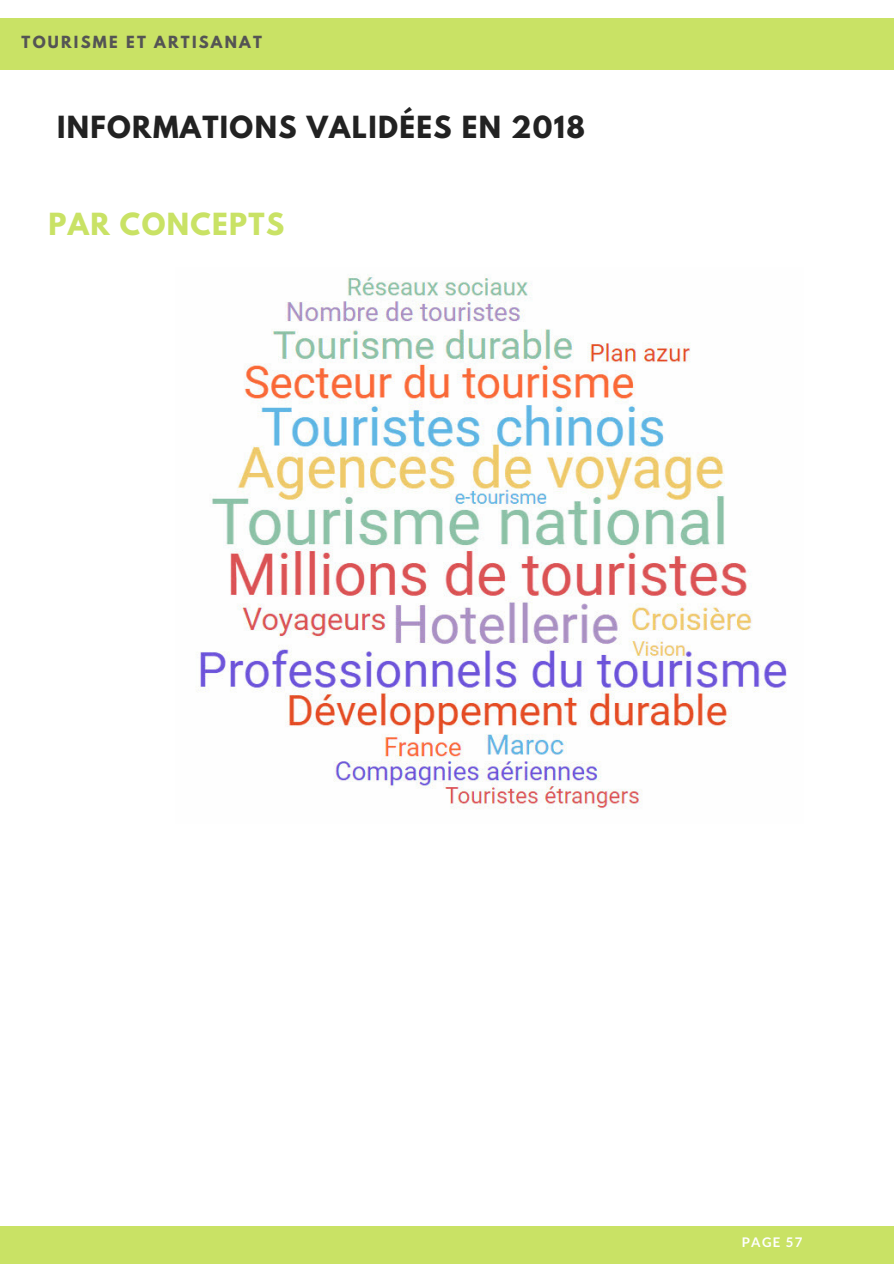
<style>
.page{position:relative;width:894px;height:1264px;background:#fff}
.page>*{position:absolute;margin:0;border:0;box-sizing:border-box;transform-origin:0 0}
.t1{font:700 27px "League Spartan";letter-spacing:.05em;color:#222}
.t2{font:700 27px "League Spartan";letter-spacing:.05em;color:#c9e265}
.t3{font:700 14.85px "League Spartan";letter-spacing:.15em;color:#545454}
.t4{font:700 13.2px "Lato";letter-spacing:.1em;color:#fff}
</style>
<div class="page">
<div style="left:0;top:19px;width:893px;height:51px;background:#c9e265"></div>
<div style="left:0;top:1226px;width:893px;height:37px;background:#c9e265"></div>
<img style="left:198px;top:274px;width:589px;height:535px">
<p class="t3" style="left:22px;top:35px;width:242px">TOURISME ET ARTISANAT</p>
<p class="t1" style="left:57px;top:114px;width:529px">INFORMATIONS VALIDÉES EN 2018</p>
<p class="t2" style="left:49px;top:211px;width:237px">PAR CONCEPTS</p>
<p class="t4" style="left:741px;top:1233px;width:62px">PAGE 57</p>
</div>
